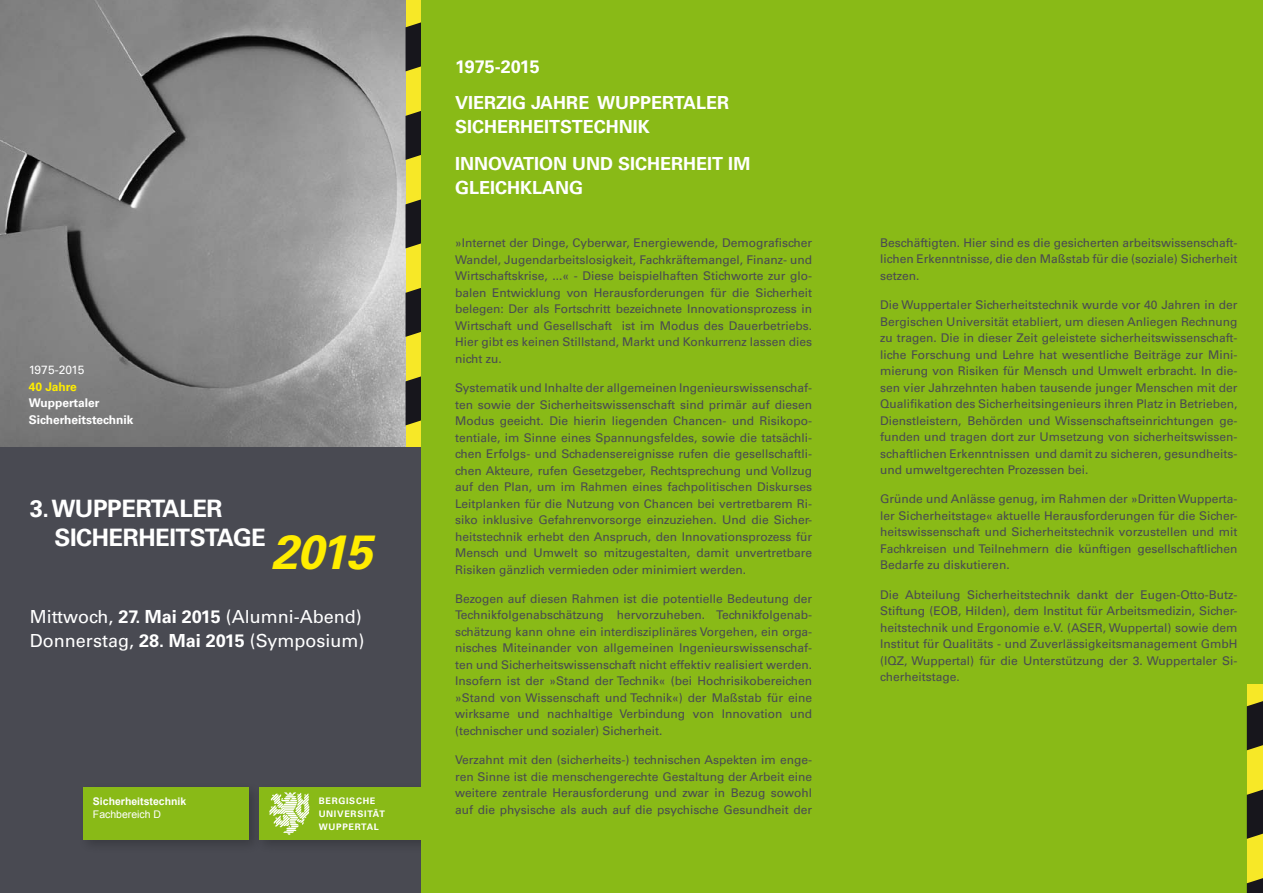
<style>
.page{position:relative;width:1263px;height:893px;background:#fff}
.page>*{position:absolute;margin:0;border:0;box-sizing:border-box;transform-origin:0 0}
.t1{font:italic 700 48px "Univers LT Std";color:#ffed00}
.t2{font:700 24px/28.8px "Univers LT Std";letter-spacing:-.02em;color:#fff}
.t3{font:700 18px/36.8px "Univers LT Std";color:#fff}
.t4{font:18px/24px "Univers LT Std";color:#fff}
.t5{font:12px/16.5px "Univers LT Std";color:#494a52;text-align:justify}
.t6{font:700 12px/16.5px "Univers LT Std";color:#fff}
.t7{font:12px "Univers LT Std";letter-spacing:-.01em;color:#fff}
.t8{font:700 12px "Univers LT Std";color:#ffed00}
.t9{font:700 10.5px "Arial";color:#fff}
.t10{font:10.5px "Arial";color:#fff}
.t11{font:700 9px/13px "Univers LT Std";letter-spacing:.08em;color:#fff}
.s1{font-weight:700}
</style>
<div class="page">
<div style="left:0;top:446px;width:438px;height:447px;background:#494a52"></div>
<div style="left:842px;top:0;width:421px;height:893px;background:#89ba17"></div>
<img style="left:0;top:0;width:405px;height:446px">
<div style="left:405px;top:0;width:24px;height:446px;background:#f7e827"></div>
<svg style="left:405px;top:20px;width:16px;height:51px"></svg>
<svg style="left:405px;top:108px;width:16px;height:52px"></svg>
<svg style="left:405px;top:197px;width:16px;height:51px"></svg>
<svg style="left:405px;top:285px;width:16px;height:52px"></svg>
<svg style="left:405px;top:374px;width:16px;height:51px"></svg>
<div style="left:1247px;top:685px;width:16px;height:208px;background:#f7e827"></div>
<svg style="left:1247px;top:701px;width:16px;height:49px"></svg>
<svg style="left:1247px;top:790px;width:16px;height:49px"></svg>
<svg style="left:1247px;top:878px;width:16px;height:15px"></svg>
<div style="left:79px;top:782px;width:183px;height:72px;background:#46474e"></div>
<div style="left:83px;top:787px;width:166px;height:53px;background:#89ba17"></div>
<div style="left:254px;top:782px;width:198px;height:72px;background:#46474e"></div>
<div style="left:259px;top:787px;width:179px;height:53px;background:#89ba17"></div>
<svg style="left:269px;top:792px;width:40px;height:43px"></svg>
<div style="left:421px;top:0;width:451px;height:893px;background:#89ba17"></div>
<p class="t7" style="left:29px;top:363px;width:57px">1975-2015</p>
<p class="t8" style="left:29px;top:380px;width:50px">40 JAHRE</p>
<p class="t6" style="left:29px;top:395px;width:106px">WUPPERTALER<br>SICHERHEITSTECHNIK</p>
<h2 class="t2" style="left:55px;top:494px;width:210px;text-indent:-25px">3. WUPPERTALER<br>SICHERHEITSTAGE</h2>
<h1 class="t1" style="left:271px;top:524px;width:103px">2015</h1>
<h3 class="t4" style="left:30px;top:604px;width:336px">Mittwoch, <span class="s1">27. MAI 2015</span> (Alumni-Abend)<br>Donnerstag, <span class="s1">28. MAI 2015</span> (Symposium)</h3>
<p class="t9" style="left:93px;top:794px;width:95px">Sicherheitstechnik</p>
<p class="t10" style="left:93px;top:807px;width:70px">Fachbereich D</p>
<p class="t11" style="left:319px;top:794px;width:68px">BERGISCHE<br>UNIVERSITÄT<br>WUPPERTAL</p>
<h3 class="t3" style="left:455px;top:48px;width:275px">1975-2015<br>VIERZIG JAHRE WUPPERTALER</h3>
<h3 class="t3" style="left:455px;top:109px;width:294px">SICHERHEITSTECHNIK<br>INNOVATION UND SICHERHEIT IM</h3>
<h3 class="t3" style="left:455px;top:169px;width:130px">GLEICHKLANG</h3>
<p class="t5" style="left:455px;top:235px;width:359px">»Internet der Dinge, Cyberwar, Energiewende, Demografischer Wandel, Jugendarbeitslosigkeit, Fachkräftemangel, Finanz- und Wirtschaftskrise, ...« - Diese beispielhaften Stichworte zur glo&shy;balen Entwicklung von Herausforderungen für die Sicherheit belegen: Der als Fortschritt bezeichnete Innovationsprozess in Wirtschaft und Gesellschaft ist im Modus des Dauerbetriebs.<br>Hier gibt es keinen Stillstand, Markt und Konkurrenz lassen dies nicht zu.</p>
<p class="t5" style="left:455px;top:380px;width:359px">Systematik und Inhalte der allgemeinen Ingenieurswissenschaf&shy;ten sowie der Sicherheitswissenschaft sind primär auf diesen Modus geeicht. Die hierin liegenden Chancen- und Risikopo&shy;tentiale, im Sinne eines Spannungsfeldes, sowie die tatsächli&shy;chen Erfolgs- und Schadensereignisse rufen die gesellschaftli&shy;chen Akteure, rufen Gesetzgeber, Rechtsprechung und Vollzug auf den Plan, um im Rahmen eines fachpolitischen Diskurses Leitplanken für die Nutzung von Chancen bei vertretbarem Ri&shy;siko inklusive Gefahrenvorsorge einzuziehen. Und die Sicher&shy;heitstechnik erhebt den Anspruch, den Innovationsprozess für Mensch und Umwelt so mitzugestalten, damit unvertretbare Risiken gänzlich vermieden oder minimiert werden.</p>
<p class="t5" style="left:455px;top:590px;width:359px">Bezogen auf diesen Rahmen ist die potentielle Bedeutung der Technikfolgenabschätzung hervorzuheben. Technikfolgenab&shy;schätzung kann ohne ein interdisziplinäres Vorgehen, ein orga&shy;nisches Miteinander von allgemeinen Ingenieurswissenschaf&shy;ten und Sicherheitswissenschaft nicht effektiv realisiert werden.<br>Insofern ist der »Stand der Technik« (bei Hochrisikobereichen »Stand von Wissenschaft und Technik«) der Maßstab für eine wirksame und nachhaltige Verbindung von Innovation und (technischer und sozialer) Sicherheit.</p>
<p class="t5" style="left:455px;top:752px;width:359px">Verzahnt mit den (sicherheits-) technischen Aspekten im enge&shy;ren Sinne ist die menschengerechte Gestaltung der Arbeit eine weitere zentrale Herausforderung und zwar in Bezug sowohl auf die physische als auch auf die psychische Gesundheit der</p>
<p class="t5" style="left:880px;top:234px;width:359px">Beschäftigten. Hier sind es die gesicherten arbeitswissenschaft&shy;lichen Erkenntnisse, die den Maßstab für die (soziale) Sicherheit setzen.</p>
<p class="t5" style="left:880px;top:297px;width:359px">Die Wuppertaler Sicherheitstechnik wurde vor 40 Jahren in der Bergischen Universität etabliert, um diesen Anliegen Rechnung zu tragen. Die in dieser Zeit geleistete sicherheitswissenschaft&shy;liche Forschung und Lehre hat wesentliche Beiträge zur Mini&shy;mierung von Risiken für Mensch und Umwelt erbracht. In die&shy;sen vier Jahrzehnten haben tausende junger Menschen mit der Qualifikation des Sicherheitsingenieurs ihren Platz in Betrieben, Dienstleistern, Behörden und Wissenschaftseinrichtungen ge&shy;funden und tragen dort zur Umsetzung von sicherheitswissen&shy;schaftlichen Erkenntnissen und damit zu sicheren, gesundheits&shy;und umweltgerechten Prozessen bei.</p>
<p class="t5" style="left:880px;top:491px;width:359px">Gründe und Anlässe genug, im Rahmen der »Dritten Wupperta&shy;ler Sicherheitstage« aktuelle Herausforderungen für die Sicher&shy;heitswissenschaft und Sicherheitstechnik vorzustellen und mit Fachkreisen und Teilnehmern die künftigen gesellschaftlichen Bedarfe zu diskutieren.</p>
<p class="t5" style="left:880px;top:586px;width:359px">Die Abteilung Sicherheitstechnik dankt der Eugen-Otto-Butz-Stiftung (EOB, Hilden), dem Institut für Arbeitsmedizin, Sicher&shy;heitstechnik und Ergonomie e.V. (ASER, Wuppertal) sowie dem Institut für Qualitäts - und Zuverlässigkeitsmanagement GmbH (IQZ, Wuppertal) für die Unterstützung der 3. Wuppertaler Si&shy;cherheitstage.</p>
</div>
